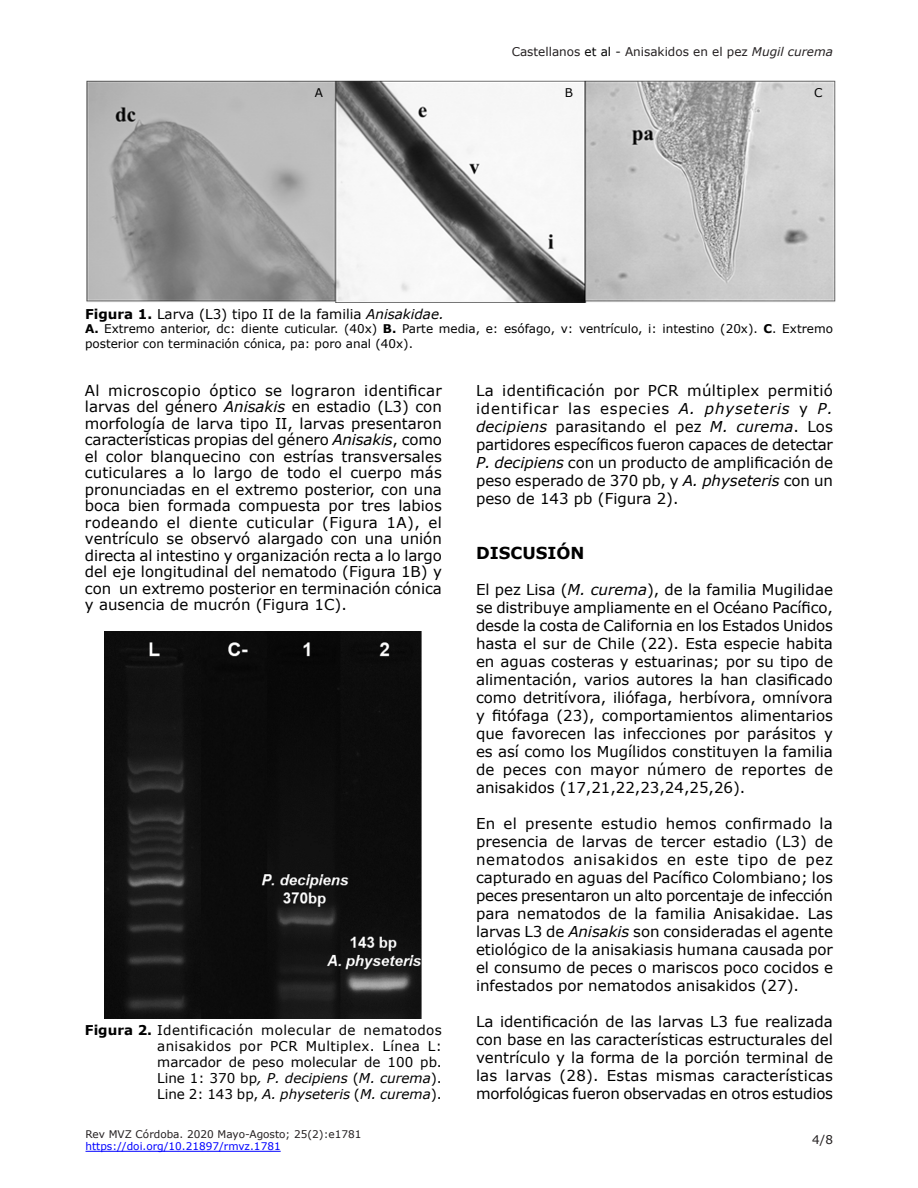
<style>
.page{position:relative;width:918px;height:1188px;background:#fff}
.page>*{position:absolute;margin:0;border:0;box-sizing:border-box;transform-origin:0 0}
.t1{font:700 16.5px "Verdana";color:#000}
.t2{font:15px/18px "Verdana";color:#000;text-align:justify}
.t3{font:13.5px/16.2px "Verdana";color:#000;text-align:justify}
.t4{font:12px/14.4px "Verdana";color:#000}
.t5{font:12px "Verdana";color:#231f20}
.t6{font:10.5px "Verdana";color:#231f20}
.t7{font:10.5px "Verdana";color:#00f}
.s1{color:#000}
.s2{font-style:italic}
.s3{font-weight:700}
</style>
<div class="page">
<hr style="left:86px;top:1151px;width:195px;height:1px;background:#00f">
<img style="left:86px;top:81px;width:749px;height:222px">
<img style="left:105px;top:631px;width:317px;height:387px">
<p class="t5" style="left:512px;top:43px;width:323px">Castellanos <span class="s1">et al -</span> Anisakidos en el pez <span class="s2">Mugil curema</span></p>
<p class="t4" style="left:315px;top:86px;width:10px">A</p>
<p class="t4" style="left:565px;top:86px;width:10px">B</p>
<p class="t4" style="left:814px;top:86px;width:10px">C</p>
<p class="t3" style="left:85px;top:306px;width:360px"><span class="s3">Figura 1.</span> Larva (L3) tipo II de la familia <span class="s2">Anisakidae.</span></p>
<p class="t4" style="left:85px;top:322px;width:749px"><span class="s3">A.</span> Extremo anterior, dc: diente cuticular. (40x) <span class="s3">B.</span> Parte media, e: esófago, v: ventrículo, i: intestino (20x). <span class="s3">C</span>. Extremo posterior con terminación cónica, pa: poro anal (40x).</p>
<p class="t2" style="left:85px;top:382px;width:359px;line-height:16.5px">Al microscopio óptico se lograron identificar larvas del género <span class="s2">Anisakis</span> en estadio (L3) con morfología de larva tipo II, larvas presentaron características propias del género <span class="s2">Anisakis</span>, como el color blanquecino con estrías transversales cuticulares a lo largo de todo el cuerpo más pronunciadas en el extremo posterior, con una boca bien formada compuesta por tres labios rodeando el diente cuticular (Figura 1A), el ventrículo se observó alargado con una unión directa al intestino y organización recta a lo largo del eje longitudinal del nematodo (Figura 1B) y con un extremo posterior en terminación cónica y ausencia de mucrón (Figura 1C).</p>
<p class="t2" style="left:476px;top:381px;width:359px">La identificación por PCR múltiplex permitió identificar las especies <span class="s2">A. physeteris</span> y <span class="s2">P. decipiens</span> parasitando el pez <span class="s2">M. curema</span>. Los partidores específicos fueron capaces de detectar <span class="s2">P. decipiens</span> con un producto de amplificación de peso esperado de 370 pb, y <span class="s2">A. physeteris</span> con un peso de 143 pb (Figura 2).</p>
<p class="t1" style="left:476px;top:542px;width:110px">DISCUSIÓN</p>
<p class="t2" style="left:476px;top:581px;width:358px">El pez Lisa (<span class="s2">M. curema</span>), de la familia Mugilidae se distribuye ampliamente en el Océano Pacífico, desde la costa de California en los Estados Unidos hasta el sur de Chile (22). Esta especie habita en aguas costeras y estuarinas; por su tipo de alimentación, varios autores la han clasificado como detritívora, iliófaga, herbívora, omnívora y fitófaga (23), comportamientos alimentarios que favorecen las infecciones por parásitos y es así como los Mugílidos constituyen la familia de peces con mayor número de reportes de anisakidos (17,21,22,23,24,25,26).</p>
<p class="t2" style="left:476px;top:815px;width:359px">En el presente estudio hemos confirmado la presencia de larvas de tercer estadio (L3) de nematodos anisakidos en este tipo de pez capturado en aguas del Pacífico Colombiano; los peces presentaron un alto porcentaje de infección para nematodos de la familia Anisakidae. Las larvas L3 de <span class="s2">Anisakis</span> son consideradas el agente etiológico de la anisakiasis humana causada por el consumo de peces o mariscos poco cocidos e infestados por nematodos anisakidos (27).</p>
<p class="t2" style="left:476px;top:1013px;width:359px">La identificación de las larvas L3 fue realizada con base en las características estructurales del ventrículo y la forma de la porción terminal de las larvas (28). Estas mismas características morfológicas fueron observadas en otros estudios</p>
<p class="t3" style="left:157px;top:1022px;width:286px;text-indent:-72px"><span class="s3">Figura 2.</span> Identificación molecular de nematodos anisakidos por PCR Multiplex. Línea L: marcador de peso molecular de 100 pb.<br>Line 1: 370 bp<span class="s2">, P. decipiens</span> (<span class="s2">M. curema</span>).<br>Line 2: 143 bp, <span class="s2">A. physeteris</span> (<span class="s2">M. curema</span>).</p>
<p class="t6" style="left:86px;top:1127px;width:277px">Rev MVZ Córdoba. 2020 Mayo-Agosto; 25(2):e1781</p>
<p class="t7" style="left:86px;top:1139px;width:197px">https://doi.org/10.21897/rmvz.1781</p>
<p class="t5" style="left:812px;top:1132px;width:22px">4/8</p>
</div>
